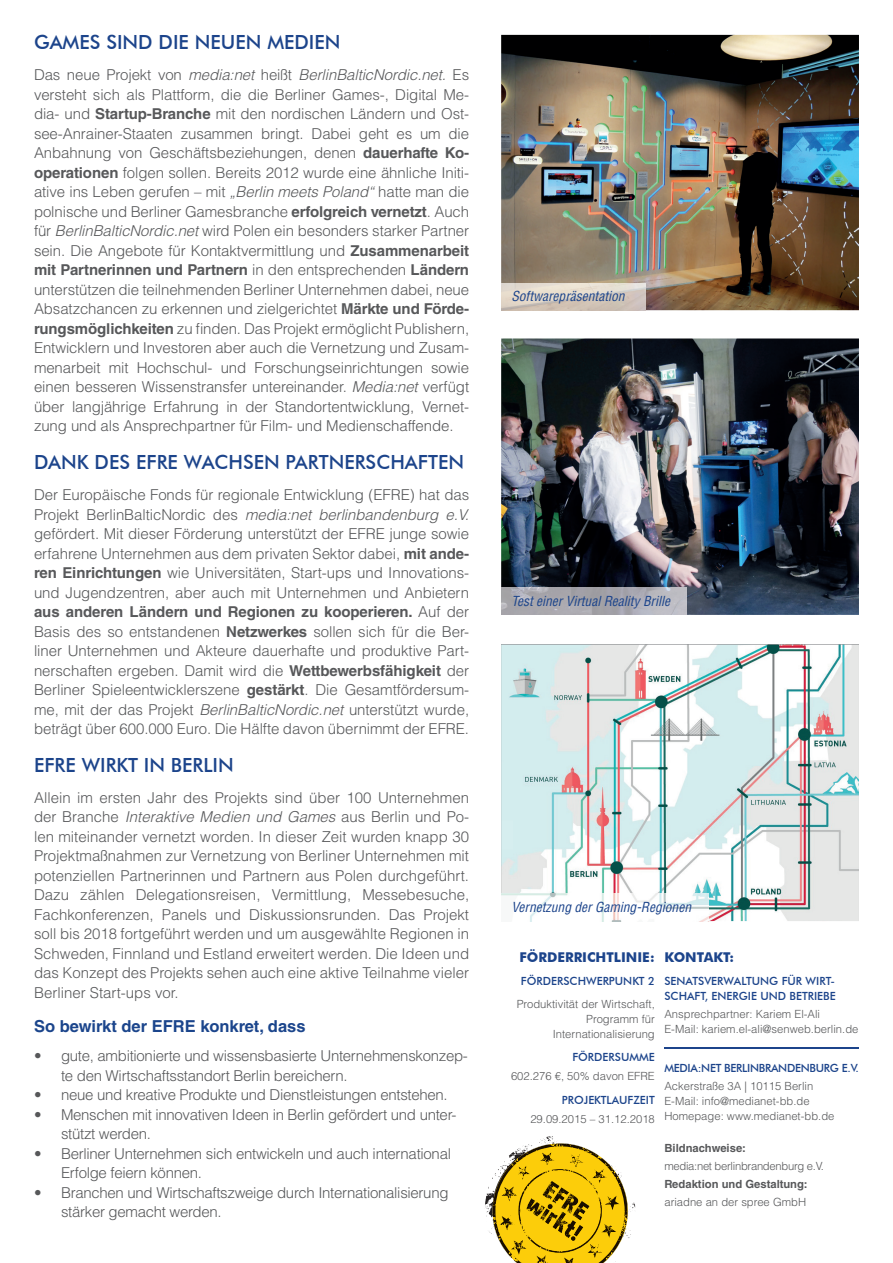
<style>
.page{position:relative;width:893px;height:1263px;background:#fff}
.page>*{position:absolute;margin:0;border:0;box-sizing:border-box;transform-origin:0 0}
.t1{font:500 19.5px "Futura BT";color:#1c448b}
.t2{font:700 16.5px "Helvetica LT Std";color:#1b458c}
.t3{font:300 15px/19.5px "Helvetica LT Std";letter-spacing:-.02em;color:#57585a}
.t4{font:italic condensed 13.5px "Helvetica LT Std";color:#1c448b}
.t5{font:700 13.5px "Futura BT";color:#1c448b}
.t6{font:300 11.25px/15px "Helvetica LT Std";color:#57585a}
.t7{font:500 11.25px/15px "Futura BT";color:#1c448b}
.t8{font:700 11.25px "Helvetica LT Std";color:#57585a}
.t9{font:500 11.25px "Futura BT";letter-spacing:-.025em;color:#1c448b}
.t10{font:300 11.25px "Helvetica LT Std";letter-spacing:-.025em;color:#57585a}
.s1{font-style:italic}
.s2{font-weight:700}
</style>
<div class="page">
<img style="left:501px;top:645px;width:358px;height:276px">
<img style="left:501px;top:894px;width:208px;height:27px">
<hr style="left:664px;top:1047px;width:195px;height:1px;background:#1c448b">
<img style="left:501px;top:35px;width:358px;height:275px">
<img style="left:501px;top:283px;width:145px;height:27px">
<img style="left:501px;top:338px;width:358px;height:277px">
<img style="left:501px;top:588px;width:186px;height:27px">
<svg style="left:485px;top:1141px;width:150px;height:122px"></svg>
<img style="left:540px;top:1136px;width:13px;height:5px">
<h1 class="t1" style="left:34px;top:30px;width:308px">GAMES SIND DIE NEUEN MEDIEN</h1>
<p class="t3" style="left:34px;top:65px;width:437px;text-align:justify">Das neue Projekt von <span class="s1">media:net</span> heißt <span class="s1">BerlinBalticNordic.net.</span> Es versteht sich als Plattform, die die Berliner Games-, Digital Me&shy;dia- und <span class="s2">Startup-Branche</span> mit den nordischen Ländern und Ost&shy;see-Anrainer-Staaten zusammen bringt. Dabei geht es um die Anbahnung von Geschäftsbeziehungen, denen <span class="s2">dauerhafte Ko&shy;operationen</span> folgen sollen. Bereits 2012 wurde eine ähnliche Initi&shy;ative ins Leben gerufen – mit <span class="s1">„Berlin meets Poland“</span> hatte man die polnische und Berliner Gamesbranche <span class="s2">erfolgreich vernetzt</span>. Auch für <span class="s1">BerlinBalticNordic.net</span> wird Polen ein besonders starker Partner sein. Die Angebote für Kontaktvermittlung und <span class="s2">Zusammenarbeit mit Partnerinnen und Partnern</span> in den entsprechenden <span class="s2">Ländern </span>unterstützen die teilnehmenden Berliner Unternehmen dabei, neue Absatzchancen zu erkennen und zielgerichtet <span class="s2">Märkte und Förde&shy;rungsmöglichkeiten</span> zu finden. Das Projekt ermöglicht Publishern, Entwicklern und Investoren aber auch die Vernetzung und Zusam&shy;menarbeit mit Hochschul- und Forschungseinrichtungen sowie einen besseren Wissenstransfer untereinander. <span class="s1">Media:net</span> verfügt über langjährige Erfahrung in der Standortentwicklung, Vernet&shy;zung und als Ansprechpartner für Film- und Medienschaffende.</p>
<h1 class="t1" style="left:34px;top:450px;width:432px">DANK DES EFRE WACHSEN PARTNERSCHAFTEN</h1>
<p class="t3" style="left:34px;top:485px;width:437px;text-align:justify">Der Europäische Fonds für regionale Entwicklung (EFRE) hat das Projekt BerlinBalticNordic des <span class="s1">media:net berlinbandenburg e.V. </span>gefördert. Mit dieser Förderung unterstützt der EFRE junge sowie erfahrene Unternehmen aus dem privaten Sektor dabei, <span class="s2">mit ande&shy;ren Einrichtungen</span> wie Universitäten, Start-ups und Innovations&shy;und Jugendzentren, aber auch mit Unternehmen und Anbietern <span class="s2">aus anderen Ländern und Regionen zu kooperieren.</span> Auf der Basis des so entstandenen <span class="s2">Netzwerkes</span> sollen sich für die Ber&shy;liner Unternehmen und Akteure dauerhafte und produktive Part&shy;nerschaften ergeben. Damit wird die <span class="s2">Wettbewerbsfähigkeit</span> der Berliner Spieleentwicklerszene <span class="s2">gestärkt</span>. Die Gesamtfördersum&shy;me, mit der das Projekt <span class="s1">BerlinBalticNordic.net</span> unterstützt wurde, beträgt über 600.000 Euro. Die Hälfte davon übernimmt der EFRE.</p>
<h1 class="t1" style="left:34px;top:753px;width:201px">EFRE WIRKT IN BERLIN</h1>
<p class="t3" style="left:34px;top:788px;width:437px;text-align:justify">Allein im ersten Jahr des Projekts sind über 100 Unternehmen der Branche <span class="s1">Interaktive Medien und Games</span> aus Berlin und Po&shy;len miteinander vernetzt worden. In dieser Zeit wurden knapp 30<br>Projektmaßnahmen zur Vernetzung von Berliner Unternehmen mit potenziellen Partnerinnen und Partnern aus Polen durchgeführt.<br>Dazu zählen Delegationsreisen, Vermittlung, Messebesuche, Fachkonferenzen, Panels und Diskussionsrunden. Das Projekt soll bis 2018 fortgeführt werden und um ausgewählte Regionen in Schweden, Finnland und Estland erweitert werden. Die Ideen und das Konzept des Projekts sehen auch eine aktive Teilnahme vieler Berliner Start-ups vor.</p>
<p class="t2" style="left:34px;top:1016px;width:273px">So bewirkt der EFRE konkret, dass</p>
<p class="t3" style="left:61px;top:1046px;width:408px;text-indent:-27px">• gute, ambitionierte und wissensbasierte Unternehmenskonzep&shy;te den Wirtschaftsstandort Berlin bereichern.</p>
<p class="t3" style="left:34px;top:1085px;width:415px">• neue und kreative Produkte und Dienstleistungen entstehen.</p>
<p class="t3" style="left:61px;top:1104px;width:397px;text-indent:-27px">• Menschen mit innovativen Ideen in Berlin gefördert und unter&shy;stützt werden.</p>
<p class="t3" style="left:61px;top:1143px;width:391px;text-indent:-27px">• Berliner Unternehmen sich entwickeln und auch international<br>Erfolge feiern können.</p>
<p class="t3" style="left:61px;top:1182px;width:389px;text-indent:-27px">• Branchen und Wirtschaftszweige durch Internationalisierung stärker gemacht werden.</p>
<p class="t4" style="left:511px;top:288px;width:115px">Softwarepräsentation</p>
<p class="t4" style="left:511px;top:593px;width:160px">Test einer Virtual Reality Brille</p>
<p class="t4" style="left:511px;top:899px;width:181px">Vernetzung der Gaming-Regionen</p>
<p class="t5" style="left:519px;top:949px;width:137px">FÖRDERRICHTLINIE:</p>
<p class="t7" style="left:521px;top:974px;width:135px">FÖRDERSCHWERPUNKT 2</p>
<p class="t6" style="left:517px;top:996px;width:140px;text-align:right">Produktivität der Wirtschaft,<br>Programm für<br>Internationalisierung</p>
<p class="t7" style="left:572px;top:1050px;width:84px">FÖRDERSUMME</p>
<p class="t6" style="left:511px;top:1069px;width:145px">602.276 €, 50% davon EFRE</p>
<p class="t7" style="left:562px;top:1092px;width:94px">PROJEKTLAUFZEIT</p>
<p class="t6" style="left:530px;top:1111px;width:126px">29.09.2015 – 31.12.2018</p>
<p class="t5" style="left:664px;top:949px;width:71px">KONTAKT:</p>
<p class="t7" style="left:664px;top:974px;width:173px">SENATSVERWALTUNG FÜR WIRT-<br>SCHAFT, ENERGIE UND BETRIEBE</p>
<p class="t6" style="left:664px;top:1007px;width:196px">Ansprechpartner: Kariem El-Ali<br>E-Mail: kariem.el-ali@senweb.berlin.de</p>
<p class="t9" style="left:664px;top:1061px;width:196px">MEDIA:NET BERLINBRANDENBURG E.V.</p>
<p class="t6" style="left:664px;top:1078px;width:172px">Ackerstraße 3A | 10115 Berlin<br>E-Mail: info@medianet-bb.de<br>Homepage: www.medianet-bb.de</p>
<p class="t8" style="left:664px;top:1141px;width:83px">Bildnachweise:</p>
<p class="t10" style="left:664px;top:1159px;width:161px">media:net berlinbrandenburg e.V.</p>
<p class="t8" style="left:664px;top:1177px;width:145px">Redaktion und Gestaltung:</p>
<p class="t6" style="left:664px;top:1194px;width:143px">ariadne an der spree GmbH</p>
</div>
